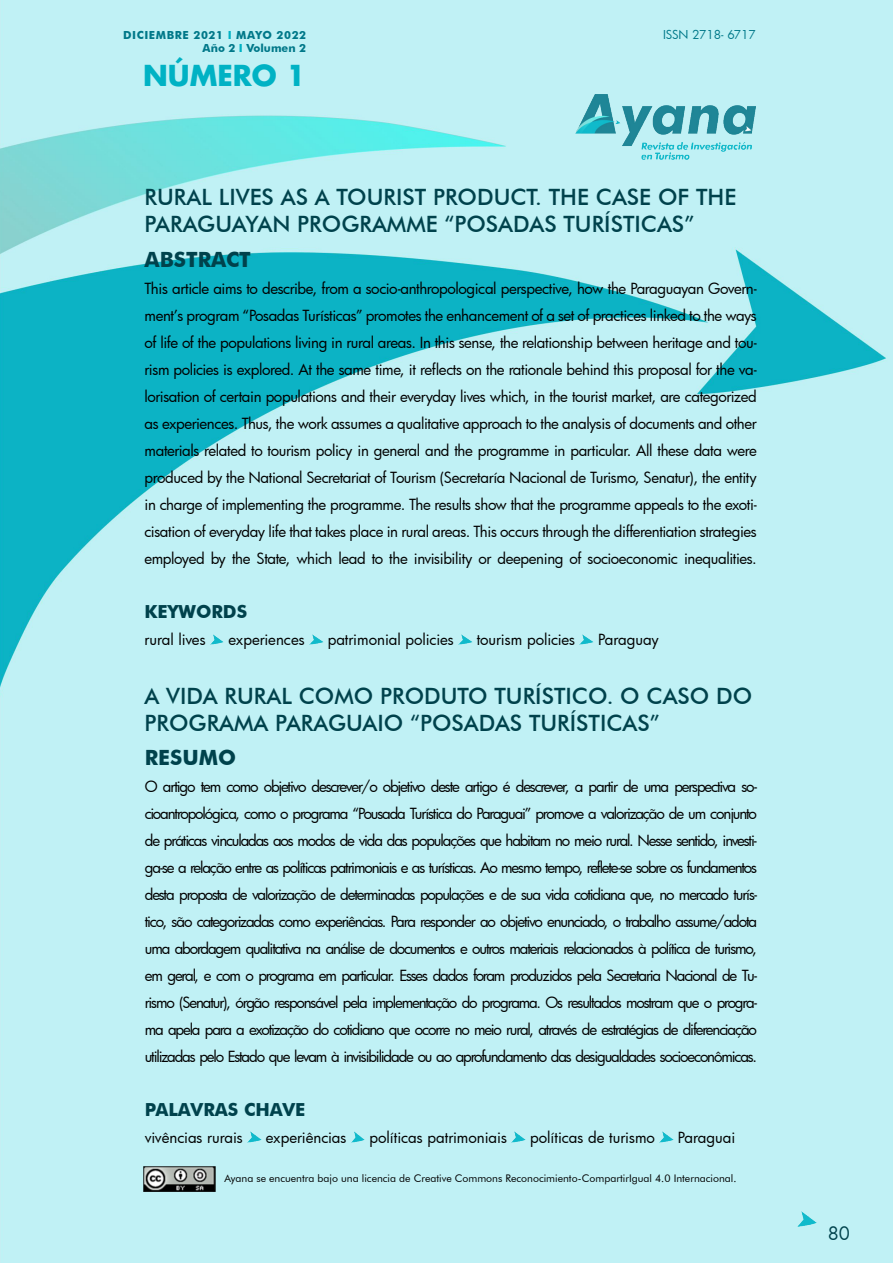
<style>
.page{position:relative;width:893px;height:1263px;background:#fff}
.page>*{position:absolute;margin:0;border:0;box-sizing:border-box;transform-origin:0 0}
.t1{font:700 28.05px "Futura";color:#00b2c4}
.t2{font:500 22.5px/27px "Futura BT";color:#00424c}
.t3{font:700 21px "Futura BT";color:#00424c}
.t4{font:700 18px "Futura BT";color:#00424c}
.t5{font:18px "Futura";color:#00424c}
.t6{font:15px/27px "Futura";letter-spacing:-.02em;color:#000;text-align:justify}
.t7{font:15px "Futura";color:#000}
.t8{font:12px "Futura";letter-spacing:-.015em;color:#007889}
.t9{font:700 11.1px/13.4px "Futura BT";letter-spacing:.05em;color:#007889;text-align:right}
.t10{font:10.5px "Futura BT";color:#000}
.t11{font:10.5px "Futura";color:#000}
.s1{color:#00b2c4}
.s2{font-family:"Minion Pro"}
</style>
<div class="page">
<img style="left:0;top:0;width:893px;height:1263px">
<svg style="left:248px;top:1132px;width:13px;height:10px"></svg>
<img style="left:351px;top:1132px;width:14px;height:10px">
<svg style="left:512px;top:1132px;width:13px;height:10px"></svg>
<svg style="left:660px;top:1132px;width:13px;height:10px"></svg>
<img style="left:210px;top:634px;width:14px;height:11px">
<img style="left:309px;top:634px;width:14px;height:11px">
<img style="left:458px;top:634px;width:14px;height:11px">
<img style="left:580px;top:634px;width:14px;height:11px">
<p class="t9" style="left:123px;top:28px;width:185px">DICIEMBRE 2021 <span class="s1">I</span> MAYO 2022<br>Año 2 <span class="s1">I</span> Volumen 2</p>
<h1 class="t1" style="left:143px;top:57px;width:164px">NÚMERO 1</h1>
<p class="t8" style="left:659px;top:27px;width:31px">ISSN:</p>
<p class="t8" style="left:663px;top:27px;width:94px">ISSN 2718- 6717</p>
<h2 class="t2" style="left:145px;top:184px;width:593px">RURAL LIVES AS A TOURIST PRODUCT. THE CASE OF THE<br>PARAGUAYAN PROGRAMME “POSADAS TURÍSTICAS”</h2>
<h3 class="t3" style="left:145px;top:247px;width:108px">ABSTRACT</h3>
<p class="t6" style="left:145px;top:275px;width:614px">This article aims to describe, from a socio-anthropological perspective, how the Paraguayan Govern&shy;ment’s program “Posadas Turísticas” promotes the enhancement of a set of practices linked to the ways of life of the populations living in rural areas. In this sense, the relationship between heritage and tou&shy;rism policies is explored. At the same time, it reflects on the rationale behind this proposal for the va&shy;lorisation of certain populations and their everyday lives which, in the tourist market, are categorized as experiences. Thus, the work assumes a qualitative approach to the analysis of documents and other materials related to tourism policy in general and the programme in particular. All these data were produced by the National Secretariat of Tourism (Secretaría Nacional de Turismo, Senatur), the entity in charge of implementing the programme. The results show that the programme appeals to the exoti&shy;cisation of everyday life that takes place in rural areas. This occurs through the differentiation strategies employed by the State, which lead to the invisibility or deepening of socioeconomic inequalities.</p>
<p class="t4" style="left:145px;top:600px;width:104px">KEYWORDS</p>
<p class="t6" style="left:145px;top:626px;width:63px">rural lives</p>
<p class="t6" style="left:229px;top:626px;width:78px">experiences</p>
<p class="t7" style="left:328px;top:629px;width:128px">patrimonial policies</p>
<p class="t6" style="left:477px;top:626px;width:100px">tourism policies</p>
<p class="t7" style="left:598px;top:629px;width:62px">Paraguay</p>
<h2 class="t2" style="left:145px;top:682px;width:609px">A VIDA RURAL COMO PRODUTO TURÍSTICO. O CASO DO<br>PROGRAMA PARAGUAIO “POSADAS TURÍSTICAS”</h2>
<h3 class="t3" style="left:145px;top:744px;width:93px">RESUMO</h3>
<p class="t6" style="left:145px;top:772px;width:614px">O artigo tem como objetivo descrever/o objetivo deste artigo é descrever, a partir de uma perspectiva so&shy;cioantropológica, como o programa “Pousada Turística do Paraguai” promove a valorização de um conjunto de práticas vinculadas aos modos de vida das populações que habitam no meio rural. Nesse sentido, investi&shy;ga-se a relação entre as políticas patrimoniais e as turísticas. Ao mesmo tempo, reflete-se sobre os fundamentos desta proposta de valorização de determinadas populações e de sua vida cotidiana que, no mercado turís&shy;tico, são categorizadas como experiências. Para responder ao objetivo enunciado, o trabalho assume/adota uma abordagem qualitativa na análise de documentos e outros materiais relacionados à política de turismo, em geral, e com o programa em particular. Esses dados foram produzidos pela Secretaria Nacional de Tu&shy;rismo (Senatur), órgão responsável pela implementação do programa. Os resultados mostram que o progra&shy;ma apela para a exotização do cotidiano que ocorre no meio rural, através de estratégias de diferenciação utilizadas pelo Estado que levam à invisibilidade ou ao aprofundamento das desigualdades socioeconômicas.</p>
<p class="t4" style="left:145px;top:1098px;width:162px">PALAVRAS CHAVE</p>
<p class="t6" style="left:145px;top:1123px;width:100px">vivências rurais</p>
<p class="t6" style="left:266px;top:1123px;width:82px">experiências</p>
<p class="t7" style="left:369px;top:1127px;width:139px">políticas patrimoniais</p>
<p class="t7" style="left:530px;top:1127px;width:126px">políticas de turismo</p>
<p class="t7" style="left:678px;top:1127px;width:59px">Paraguai</p>
<p class="t11" style="left:467px;top:1170px;width:259px">mmons Reconocimiento-Comparti Igual 4.0 <span class="s2">Internacional.</span></p>
<p class="t10" style="left:224px;top:1171px;width:514px">Ayana se encuentra bajo una licencia de Creative Commons Reconocimiento-CompartirIgual 4.0 Internacional.</p>
<p class="t5" style="left:828px;top:1221px;width:23px">80</p>
</div>
